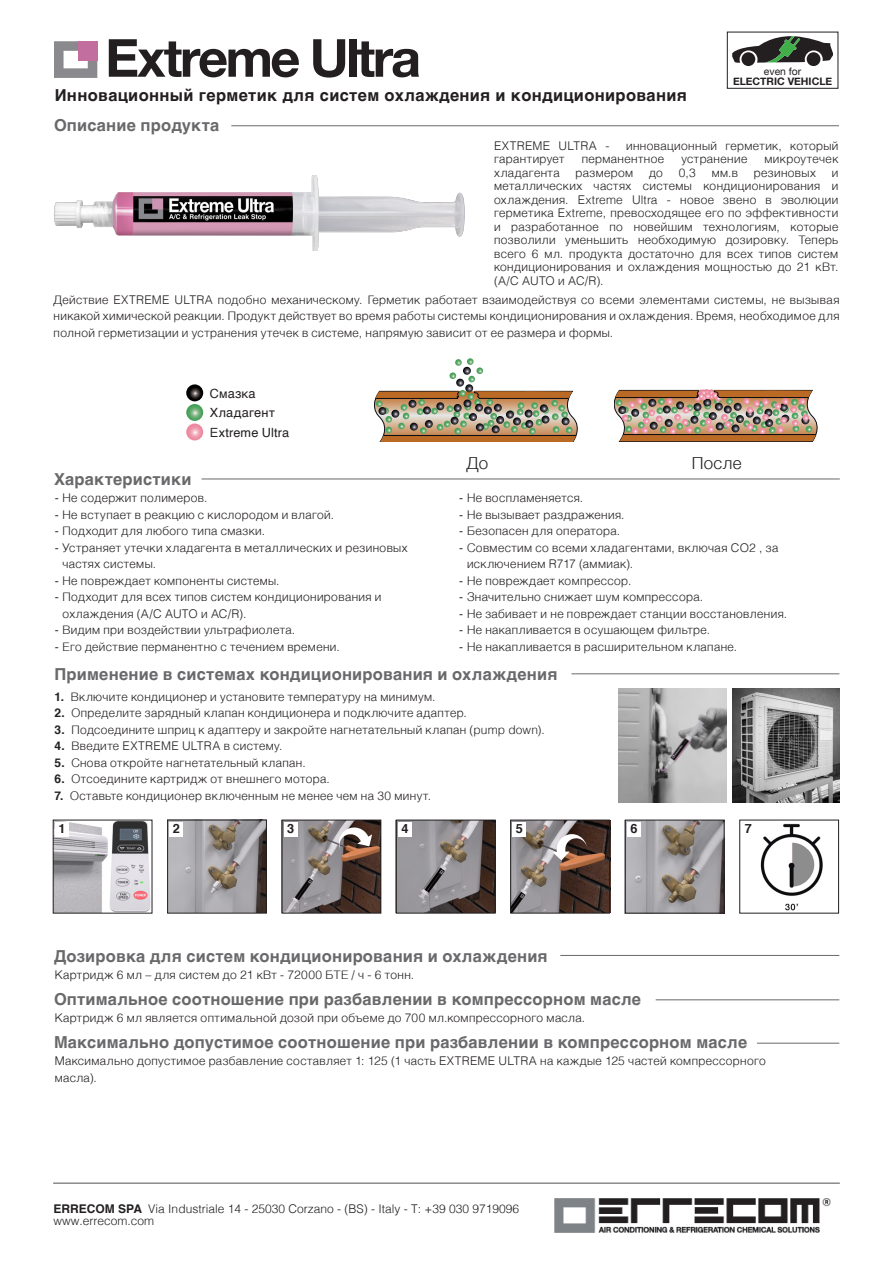
<style>
.page{position:relative;width:893px;height:1263px;background:#fff}
.page>*{position:absolute;margin:0;border:0;box-sizing:border-box;transform-origin:0 0}
.t1{font:700 52.5px "Helvetica Neue";letter-spacing:-.045em;color:#231f20}
.Testi{font:300 16.95px "Helvetica";letter-spacing:.02em;color:#231f20}
.t2{font:700 16.5px "Helvetica";letter-spacing:.01em;color:#69696c}
.t3{font:700 16.5px "Helvetica";letter-spacing:.02em;color:#231f20}
.sotto_titolo_OK{font:12.75px "Helvetica";letter-spacing:.01em;color:#231f20}
.t4{font:700 12.75px "Helvetica";color:#231f20}
.t5{font:300 12px/13.5px "Helvetica";letter-spacing:.035em;color:#231f20}
.t6{font:300 12px/12px "Helvetica";color:#231f20}
.t7{font:700 10.35px "Helvetica Neue";color:#231f20}
.t8{font:10.35px "Helvetica Neue";color:#231f20}
.s1{font-weight:400;font-style:italic}
.s2{font-weight:700}
</style>
<div class="page">
<img style="left:555px;top:1198px;width:276px;height:34px">
<hr style="left:53px;top:1182px;width:787px;height:2px;background:#8a8a8e">
<hr style="left:231px;top:125px;width:608px;height:1px;background:#69696c">
<svg style="left:54px;top:41px;width:43px;height:37px"></svg>
<div style="left:78px;top:41px;width:19px;height:19px;background:#c26fa0"></div>
<hr style="left:202px;top:479px;width:638px;height:1px;background:#69696c">
<svg style="left:186px;top:423px;width:17px;height:17px"></svg>
<svg style="left:186px;top:384px;width:17px;height:17px"></svg>
<svg style="left:186px;top:404px;width:17px;height:17px"></svg>
<svg style="left:374px;top:358px;width:204px;height:84px"></svg>
<img style="left:614px;top:389px;width:204px;height:53px">
<hr style="left:571px;top:673px;width:268px;height:1px;background:#69696c">
<img style="left:619px;top:688px;width:107px;height:115px">
<img style="left:733px;top:688px;width:106px;height:115px">
<hr style="left:560px;top:955px;width:279px;height:1px;background:#69696c">
<hr style="left:656px;top:999px;width:183px;height:1px;background:#69696c">
<hr style="left:757px;top:1043px;width:82px;height:1px;background:#69696c">
<img style="left:512px;top:822px;width:96px;height:89px">
<div style="left:510px;top:820px;width:100px;height:93px;border:1px solid #231f20"></div>
<div style="left:512px;top:822px;width:14px;height:14px;background:#fff"></div>
<svg style="left:552px;top:834px;width:35px;height:26px"></svg>
<img style="left:55px;top:822px;width:95px;height:89px">
<div style="left:53px;top:820px;width:99px;height:93px;border:1px solid #231f20"></div>
<div style="left:55px;top:822px;width:14px;height:14px;background:#fff"></div>
<img style="left:169px;top:822px;width:96px;height:89px">
<div style="left:167px;top:820px;width:100px;height:93px;border:1px solid #231f20"></div>
<div style="left:169px;top:822px;width:14px;height:14px;background:#fff"></div>
<img style="left:284px;top:822px;width:95px;height:89px">
<div style="left:282px;top:820px;width:99px;height:93px;border:1px solid #231f20"></div>
<svg style="left:339px;top:827px;width:33px;height:22px"></svg>
<div style="left:284px;top:822px;width:14px;height:14px;background:#fff"></div>
<img style="left:398px;top:822px;width:96px;height:89px">
<div style="left:396px;top:820px;width:100px;height:93px;border:1px solid #231f20"></div>
<div style="left:398px;top:822px;width:14px;height:14px;background:#fff"></div>
<img style="left:627px;top:822px;width:95px;height:89px">
<div style="left:625px;top:820px;width:99px;height:93px;border:1px solid #231f20"></div>
<div style="left:627px;top:822px;width:14px;height:14px;background:#fff"></div>
<img style="left:760px;top:823px;width:63px;height:88px">
<div style="left:739px;top:820px;width:100px;height:93px;border:1px solid #231f20"></div>
<div style="left:727px;top:32px;width:111px;height:57px;border:1px solid #231f20"></div>
<div style="left:741px;top:52px;width:14px;height:14px;background:#231f20;border-radius:50%"></div>
<div style="left:807px;top:52px;width:13px;height:14px;background:#231f20;border-radius:50%"></div>
<svg style="left:732px;top:36px;width:101px;height:27px"></svg>
<img style="left:53px;top:176px;width:412px;height:74px">
<p class="t1" style="left:105px;top:17px;width:317px">Extreme Ultra</p>
<p class="t3" style="left:55px;top:82px;width:634px">Инновационный герметик для систем охлаждения и кондиционирования</p>
<p class="t2" style="left:54px;top:112px;width:167px">Описание продукта</p>
<p class="t8" style="left:764px;top:64px;width:39px">even for</p>
<p class="t7" style="left:733px;top:73px;width:101px">ELECTRIC VEHICLE</p>
<p class="t5" style="left:494px;top:138px;width:117px">EXTREME ULTRA -</p>
<p class="t5" style="left:626px;top:138px;width:214px">инновационный герметик, который</p>
<p class="t5" style="left:494px;top:151px;width:72px">гарантирует</p>
<p class="t5" style="left:582px;top:151px;width:84px">перманентное</p>
<p class="t5" style="left:681px;top:151px;width:67px">устранение</p>
<p class="t5" style="left:764px;top:151px;width:75px">микроутечек</p>
<p class="t5" style="left:494px;top:165px;width:67px">хладагента</p>
<p class="t5" style="left:575px;top:165px;width:59px">размером</p>
<p class="t5" style="left:649px;top:165px;width:15px">до</p>
<p class="t5" style="left:679px;top:165px;width:18px">0,3</p>
<p class="t5" style="left:712px;top:165px;width:28px">мм.в</p>
<p class="t5" style="left:754px;top:165px;width:64px">резиновых</p>
<p class="t5" style="left:494px;top:165px;width:346px;text-align:justify;text-indent:338px">и металлических частях системы кондиционирования и охлаждения. Extreme Ultra - новое звено в эволюции герметика Extreme, превосходящее его по эффективности и разработанное по новейшим технологиям, которые позволили уменьшить необходимую дозировку. Теперь всего 6 мл. продукта достаточно для всех типов систем кондиционирования и охлаждения мощностью до 21 кВт. (A/C AUTO и AC/R).</p>
<p class="t5" style="left:54px;top:290px;width:787px;line-height:16.5px;text-align:justify">Действие EXTREME ULTRA подобно механическому. Герметик работает взаимодействуя со всеми элементами системы, не вызывая никакой химической реакции. Продукт действует во время работы системы кондиционирования и охлаждения. Время, необходимое для полной герметизации и устранения утечек в системе, напрямую зависит от ее размера и формы.</p>
<p class="sotto_titolo_OK" style="left:210px;top:384px;width:47px">Смазка</p>
<p class="sotto_titolo_OK" style="left:210px;top:403px;width:67px">Хладагент</p>
<p class="t2" style="left:54px;top:466px;width:139px">Характеристики</p>
<p class="sotto_titolo_OK" style="left:210px;top:423px;width:81px">Extreme Ultra</p>
<p class="t5" style="left:54px;top:490px;width:155px"><span class="s1">-</span> Не содержит полимеров.</p>
<p class="t5" style="left:54px;top:507px;width:282px"><span class="s1">-</span> Не вступает в реакцию с кислородом и влагой.</p>
<p class="t5" style="left:54px;top:523px;width:213px"><span class="s1">-</span> Подходит для любого типа смазки.</p>
<p class="t5" style="left:63px;top:538px;width:346px;line-height:16.5px;text-indent:-9px"><span class="s1">-</span> Устраняет утечки хладагента в металлических и резиновых частях системы.</p>
<p class="t5" style="left:54px;top:573px;width:227px"><span class="s1">-</span> Не повреждает компоненты системы.</p>
<p class="t5" style="left:63px;top:588px;width:320px;line-height:16.5px;text-indent:-9px"><span class="s1">-</span> Подходит для всех типов систем кондиционирования и охлаждения (A/C AUTO и AC/R).</p>
<p class="t5" style="left:54px;top:622px;width:243px"><span class="s1">-</span> Видим при воздействии ультрафиолета.</p>
<p class="t5" style="left:54px;top:639px;width:287px"><span class="s1">-</span> Его действие перманентно с течением времени.</p>
<p class="Testi" style="left:466px;top:448px;width:23px">До</p>
<p class="Testi" style="left:692px;top:448px;width:51px">После</p>
<p class="t5" style="left:458px;top:490px;width:126px"><span class="s1">-</span> Не воспламеняется.</p>
<p class="t5" style="left:458px;top:507px;width:168px"><span class="s1">-</span> Не вызывает раздражения.</p>
<p class="t5" style="left:458px;top:523px;width:163px"><span class="s1">-</span> Безопасен для оператора.</p>
<p class="t5" style="left:467px;top:538px;width:313px;line-height:16.5px;text-indent:-9px"><span class="s1">-</span> Совместим со всеми хладагентами, включая CO2 , за исключением R717 (аммиак).</p>
<p class="t5" style="left:458px;top:573px;width:174px"><span class="s1">-</span> Не повреждает компрессор.</p>
<p class="t5" style="left:458px;top:589px;width:246px"><span class="s1">-</span> Значительно снижает шум компрессора.</p>
<p class="t5" style="left:458px;top:606px;width:330px"><span class="s1">-</span> Не забивает и не повреждает станции восстановления.</p>
<p class="t5" style="left:458px;top:622px;width:253px"><span class="s1">-</span> Не накапливается в осушающем фильтре.</p>
<p class="t5" style="left:458px;top:639px;width:280px"><span class="s1">-</span> Не накапливается в расширительном клапане.</p>
<p class="t2" style="left:54px;top:661px;width:504px">Применение в системах кондиционирования и охлаждения</p>
<p class="t5" style="left:54px;top:689px;width:383px"><span class="s2">1.</span> Включите кондиционер и установите температуру на минимум.</p>
<p class="t5" style="left:54px;top:705px;width:414px"><span class="s2">2.</span> Определите зарядный клапан кондиционера и подключите адаптер.</p>
<p class="t5" style="left:54px;top:722px;width:492px"><span class="s2">3.</span> Подсоедините шприц к адаптеру и закройте нагнетательный клапан (pump down).</p>
<p class="t5" style="left:54px;top:738px;width:230px"><span class="s2">4.</span> Введите EXTREME ULTRA в систему.</p>
<p class="t5" style="left:54px;top:755px;width:253px"><span class="s2">5.</span> Снова откройте нагнетательный клапан.</p>
<p class="t5" style="left:54px;top:771px;width:277px"><span class="s2">6.</span> Отсоедините картридж от внешнего мотора.</p>
<p class="t5" style="left:54px;top:788px;width:378px"><span class="s2">7.</span> Оставьте кондиционер включенным не менее чем на 30 минут.</p>
<p class="t4" style="left:58px;top:818px;width:9px">1</p>
<p class="t4" style="left:173px;top:818px;width:9px">2</p>
<p class="t4" style="left:287px;top:818px;width:9px">3</p>
<p class="t4" style="left:401px;top:818px;width:9px">4</p>
<p class="t4" style="left:516px;top:818px;width:9px">5</p>
<p class="t4" style="left:630px;top:818px;width:9px">6</p>
<p class="t4" style="left:745px;top:818px;width:9px">7</p>
<p class="t2" style="left:54px;top:942px;width:495px">Дозировка для систем кондиционирования и охлаждения</p>
<p class="t2" style="left:54px;top:986px;width:589px">Оптимальное соотношение при разбавлении в компрессорном масле</p>
<p class="t5" style="left:55px;top:1010px;width:532px">Картридж 6 мл является оптимальной дозой при объеме до 700 мл.компрессорного масла.</p>
<p class="t2" style="left:54px;top:1029px;width:695px">Максимально допустимое соотношение при разбавлении в компрессорном масле</p>
<p class="t5" style="left:55px;top:1052px;width:713px;line-height:16.5px">Максимально допустимое разбавление составляет 1: 125 (1 часть EXTREME ULTRA на каждые 125 частей компрессорного масла).</p>
<p class="t5" style="left:55px;top:967px;width:361px">Картридж 6 мл – для систем до 21 кВт - 72000 БТЕ / ч - 6 тонн.</p>
<p class="t6" style="left:54px;top:1201px;width:467px"><span class="s2">ERRECOM SPA</span> Via Industriale 14 - 25030 Corzano - (BS) - Italy - T: +39 030 9719096 www.errecom.com</p>
</div>
